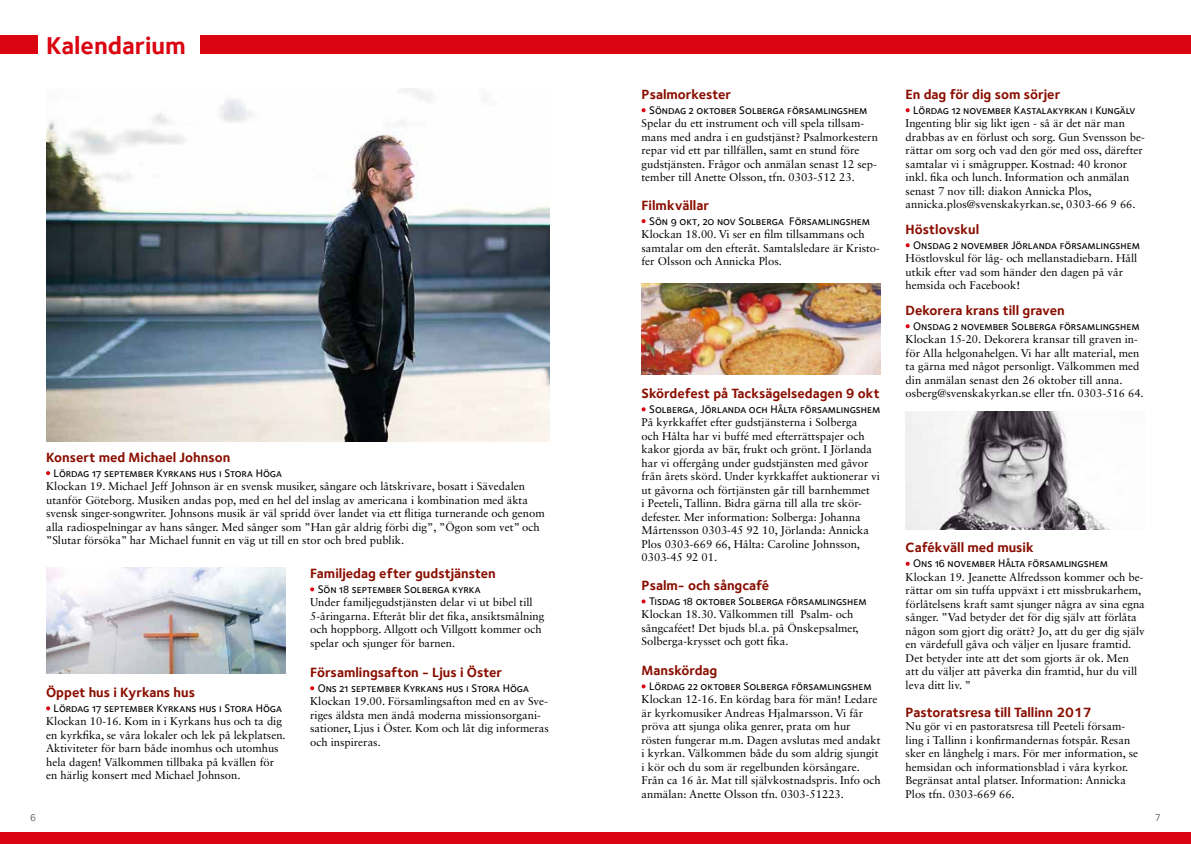
<style>
.page{position:relative;width:1191px;height:844px;background:#fff}
.page>*{position:absolute;margin:0;border:0;box-sizing:border-box;transform-origin:0 0}
.t1{font:700 25px "Foundry Sterling";color:#da0510}
.t2{font:700 13.75px "Foundry Sterling";color:#8a0e00}
.t3{font:11.25px/13.5px "Sabon LT Std";color:#000}
.t4{font:11.25px "Foundry Sterling Medium Expert";color:#000}
.t5{font:10px "Foundry Sterling";color:#46433a}
</style>
<div class="page">
<div style="left:0;top:35px;width:38px;height:19px;background:#da0510"></div>
<div style="left:201px;top:35px;width:990px;height:19px;background:#da0510"></div>
<div style="left:0;top:832px;width:1191px;height:11px;background:#da0510"></div>
<svg style="left:905px;top:108px;width:4px;height:4px"></svg>
<svg style="left:905px;top:243px;width:4px;height:4px"></svg>
<svg style="left:905px;top:324px;width:4px;height:4px"></svg>
<svg style="left:641px;top:599px;width:4px;height:4px"></svg>
<svg style="left:641px;top:684px;width:4px;height:4px"></svg>
<svg style="left:641px;top:108px;width:4px;height:4px"></svg>
<svg style="left:46px;top:706px;width:4px;height:4px"></svg>
<svg style="left:46px;top:471px;width:4px;height:4px"></svg>
<svg style="left:641px;top:407px;width:4px;height:4px"></svg>
<svg style="left:641px;top:219px;width:4px;height:4px"></svg>
<svg style="left:310px;top:686px;width:4px;height:4px"></svg>
<svg style="left:310px;top:587px;width:4px;height:4px"></svg>
<svg style="left:905px;top:561px;width:4px;height:4px"></svg>
<img style="left:905px;top:411px;width:204px;height:118px">
<img style="left:46px;top:89px;width:503px;height:352px">
<img style="left:46px;top:567px;width:239px;height:106px">
<img style="left:641px;top:283px;width:240px;height:91px">
<h1 class="t1" style="left:46px;top:30px;width:141px">Kalendarium</h1>
<p class="t2" style="left:46px;top:448px;width:186px">Konsert med Michael Johnson</p>
<p class="t4" style="left:54px;top:466px;width:230px">Lördag 17 september Kyrkans hus i Stora Höga</p>
<p class="t3" style="left:46px;top:479px;width:500px">Klockan 19. Michael Jeff Johnson är en svensk musiker, sångare och låtskrivare, bosatt i Sävedalen utanför Göteborg. Musiken andas pop, med en hel del inslag av americana i kombination med äkta svensk singer-songwriter. Johnsons musik är väl spridd över landet via ett flitiga turnerande och genom alla radiospelningar av hans sånger. Med sånger som ”Han går aldrig förbi dig”, ”Ögon som vet” och ”Slutar försöka” har Michael funnit en väg ut till en stor och bred publik.</p>
<p class="t2" style="left:46px;top:683px;width:150px">Öppet hus i Kyrkans hus</p>
<p class="t4" style="left:54px;top:701px;width:230px">Lördag 17 september Kyrkans hus i Stora Höga</p>
<p class="t3" style="left:46px;top:714px;width:241px">Klockan 10-16. Kom in i Kyrkans hus och ta dig en kyrkfika, se våra lokaler och lek på lekplatsen.<br>Aktiviteter för barn både inomhus och utomhus hela dagen! Välkommen tillbaka på kvällen för en härlig konsert med Michael Johnson.</p>
<p class="t2" style="left:310px;top:564px;width:187px">Familjedag efter gudstjänsten</p>
<p class="t4" style="left:318px;top:582px;width:164px">Sön 18 september Solberga kyrka</p>
<p class="t3" style="left:310px;top:595px;width:236px">Under familjegudstjänsten delar vi ut bibel till 5-åringarna. Efteråt blir det fika, ansiktsmålning och hoppborg. Allgott och Villgott kommer och spelar och sjunger för barnen.</p>
<p class="t2" style="left:310px;top:663px;width:193px">Församlingsafton - Ljus i Öster</p>
<p class="t4" style="left:318px;top:681px;width:213px">Ons 21 september Kyrkans hus i Stora Höga</p>
<p class="t3" style="left:310px;top:694px;width:240px">Klockan 19.00. Församlingsafton med en av Sve&shy;riges äldsta men ändå moderna missionsorgani&shy;sationer, Ljus i Öster. Kom och låt dig informeras och inspireras.</p>
<p class="t2" style="left:641px;top:86px;width:91px">Psalmorkester</p>
<p class="t4" style="left:649px;top:103px;width:220px">Söndag 2 oktober Solberga församlingshem</p>
<p class="t3" style="left:641px;top:116px;width:238px">Spelar du ett instrument och vill spela tillsam&shy;mans med andra i en gudstjänst? Psalmorkestern repar vid ett par tillfällen, samt en stund före gudstjänsten. Frågor och anmälan senast 12 sep&shy;tember till Anette Olsson, tfn. 0303-512 23.</p>
<p class="t2" style="left:641px;top:197px;width:69px">Filmkvällar</p>
<p class="t4" style="left:649px;top:214px;width:222px">Sön 9 okt, 20 nov Solberga Församlingshem</p>
<p class="t3" style="left:641px;top:227px;width:240px">Klockan 18.00. Vi ser en film tillsammans och samtalar om den efteråt. Samtalsledare är Kristo&shy;fer Olsson och Annicka Plos.</p>
<p class="t2" style="left:641px;top:385px;width:240px">Skördefest på Tacksägelsedagen 9 okt</p>
<p class="t4" style="left:649px;top:402px;width:233px">Solberga, Jörlanda och Hålta församlingshem</p>
<p class="t3" style="left:641px;top:415px;width:240px">På kyrkkaffet efter gudstjänsterna i Solberga<br>och Hålta har vi buffé med efterrättspajer och kakor gjorda av bär, frukt och grönt. I Jörlanda har vi offergång under gudstjänsten med gåvor från årets skörd. Under kyrkkaffet auktionerar vi ut gåvorna och förtjänsten går till barnhemmet<br>i Peeteli, Tallinn. Bidra gärna till alla tre skör&shy;defester. Mer information: Solberga: Johanna Mårtensson 0303-45 92 10, Jörlanda: Annicka Plos 0303-669 66, Hålta: Caroline Johnsson, 0303-45 92 01.</p>
<p class="t2" style="left:641px;top:577px;width:129px">Psalm- och sångcafé</p>
<p class="t4" style="left:649px;top:594px;width:219px">Tisdag 18 oktober Solberga församlingshem</p>
<p class="t3" style="left:641px;top:607px;width:219px">Klockan 18.30. Välkommen till Psalm- och sångcaféet! Det bjuds bl.a. på Önskepsalmer,<br>Solberga-krysset och gott fika.</p>
<p class="t2" style="left:641px;top:661px;width:77px">Manskördag</p>
<p class="t4" style="left:649px;top:679px;width:224px">Lördag 22 oktober Solberga församlingshem</p>
<p class="t3" style="left:641px;top:692px;width:241px">Klockan 12-16. En kördag bara för män! Ledare är kyrkomusiker Andreas Hjalmarsson. Vi får pröva att sjunga olika genrer, prata om hur rösten fungerar m.m. Dagen avslutas med andakt i kyrkan. Välkommen både du som aldrig sjungit i kör och du som är regelbunden körsångare.<br>Från ca 16 år. Mat till självkostnadspris. Info och anmälan: Anette Olsson tfn. 0303-51223.</p>
<p class="t2" style="left:905px;top:86px;width:156px">En dag för dig som sörjer</p>
<p class="t4" style="left:913px;top:103px;width:224px">Lördag 12 november Kastalakyrkan i Kungälv</p>
<p class="t3" style="left:905px;top:116px;width:241px">Ingenting blir sig likt igen - så är det när man drabbas av en förlust och sorg. Gun Svensson be&shy;rättar om sorg och vad den gör med oss, därefter samtalar vi i smågrupper. Kostnad: 40 kronor inkl. fika och lunch. Information och anmälan senast 7 nov till: diakon Annicka Plos, annicka.plos@svenskakyrkan.se, 0303-66 9 66.</p>
<p class="t2" style="left:905px;top:221px;width:75px">Höstlovskul</p>
<p class="t4" style="left:913px;top:238px;width:228px">Onsdag 2 november Jörlanda församlingshem</p>
<p class="t3" style="left:905px;top:251px;width:233px">Höstlovskul för låg- och mellanstadiebarn. Håll utkik efter vad som händer den dagen på vår hemsida och Facebook!</p>
<p class="t2" style="left:905px;top:302px;width:161px">Dekorera krans till graven</p>
<p class="t4" style="left:913px;top:319px;width:228px">Onsdag 2 november Solberga församlingshem</p>
<p class="t3" style="left:905px;top:332px;width:240px">Klockan 15-20. Dekorera kransar till graven in&shy;för Alla helgonahelgen. Vi har allt material, men ta gärna med något personligt. Välkommen med din anmälan senast den 26 oktober till anna. osberg@svenskakyrkan.se eller tfn. 0303-516 64.</p>
<p class="t2" style="left:905px;top:539px;width:129px">Cafékväll med musik</p>
<p class="t4" style="left:913px;top:556px;width:196px">Ons 16 november Hålta församlingshem</p>
<p class="t3" style="left:905px;top:569px;width:241px">Klockan 19. Jeanette Alfredsson kommer och be&shy;rättar om sin tuffa uppväxt i ett missbrukarhem, förlåtelsens kraft samt sjunger några av sina egna sånger. ”Vad betyder det för dig själv att förlåta någon som gjort dig orätt? Jo, att du ger dig själv en värdefull gåva och väljer en ljusare framtid.<br>Det betyder inte att det som gjorts är ok. Men att du väljer att påverka din framtid, hur du vill leva ditt liv. ”</p>
<p class="t2" style="left:905px;top:703px;width:188px">Pastoratsresa till Tallinn 2017</p>
<p class="t3" style="left:905px;top:719px;width:234px">Nu gör vi en pastoratsresa till Peeteli försam&shy;ling i Tallinn i konfirmandernas fotspår. Resan sker en långhelg i mars. För mer information, se hemsidan och informationsblad i våra kyrkor.<br>Begränsat antal platser. Information: Annicka Plos tfn. 0303-669 66.</p>
<p class="t5" style="left:30px;top:811px;width:7px">6</p>
<p class="t5" style="left:1155px;top:811px;width:7px">7</p>
</div>
